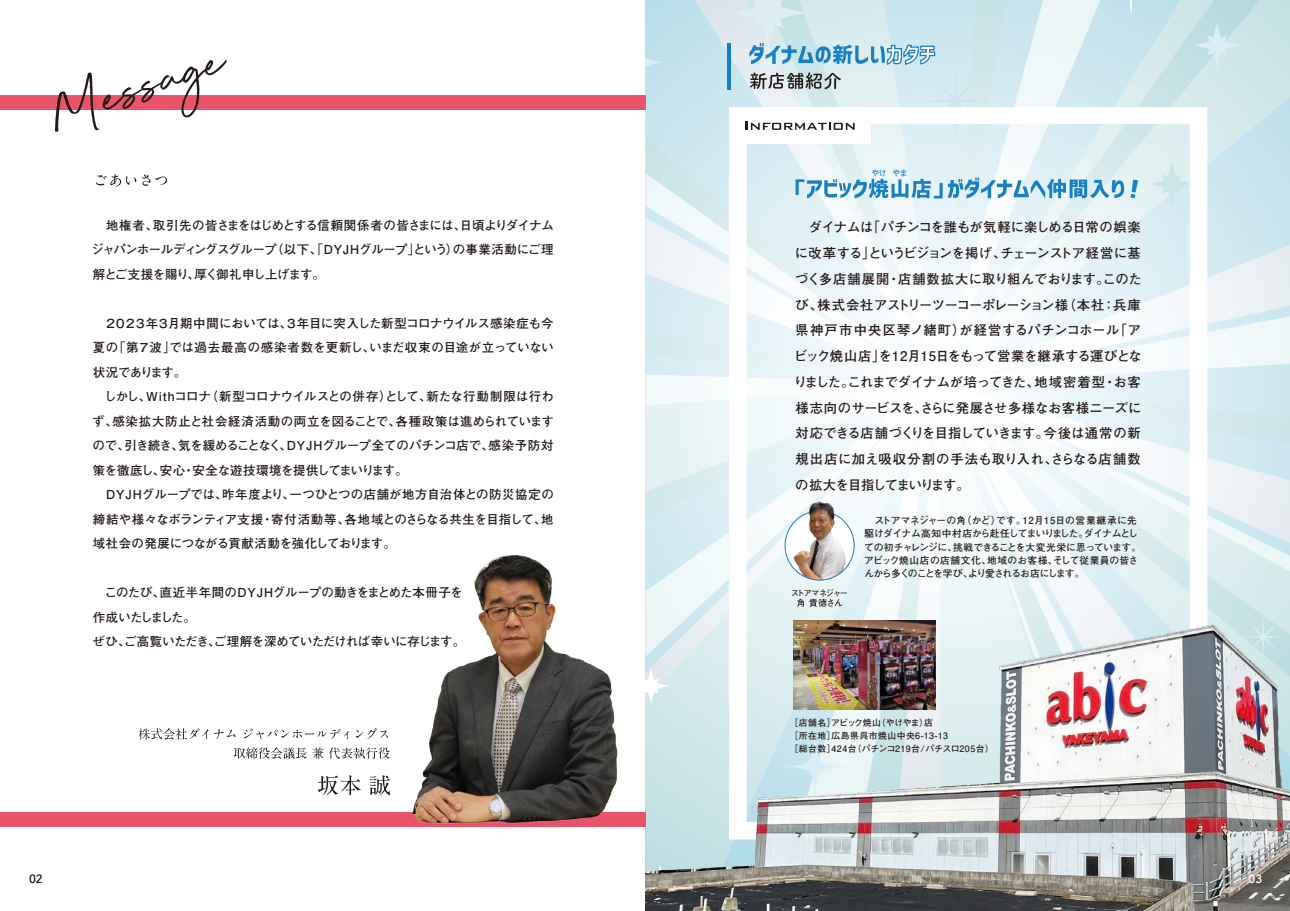
<style>
.page{position:relative;width:1290px;height:911px;background:#fff}
.page>*{position:absolute;margin:0;border:0;box-sizing:border-box;transform-origin:0 0}
.t1{font:72.12px "Beyond Infinity";color:#231916}
.t2{font:700 13.25px/25.8px "Futo Go B101 Pro";letter-spacing:.02em;color:#231916;text-align:justify}
.t3{font:700 12.38px/24.5px "Futo Go B101 Pro";letter-spacing:-.02em;color:#231916;text-align:justify}
.t4{font:700 12.38px/24.5px "Futo Go B101 Pro";letter-spacing:-.045em;color:#231916}
.t5{font:700 11.5px "Tsuku A Rd Gothic";color:#231916}
.t6{font:700 11.5px "Tsuku A Rd Gothic";color:#fff}
.t7{font:700 9.75px/13.2px "Futo Go B101 Pro";letter-spacing:-.04em;color:#231916}
.t8{font:700 8.88px/13.2px "Futo Go B101 Pro";letter-spacing:.05em;color:#231916}
.t9{font:700 8px "Futo Go B101 Pro";letter-spacing:-.125em;color:#231916}
.t10{font:700 8px "Futo Go B101 Pro";color:#197fc4}
</style>
<div class="page">
<svg style="left:646px;top:0;width:644px;height:449px;background:#d6eaf0"></svg>
<svg style="left:646px;top:28px;width:16px;height:69px"></svg>
<svg style="left:1193px;top:22px;width:48px;height:47px;background:#c8e4e8"></svg>
<svg style="left:1090px;top:0;width:82px;height:18px"></svg>
<svg style="left:729px;top:107px;width:478px;height:342px"></svg>
<hr style="left:728px;top:43px;width:3px;height:46px;background:#197fc4">
<div style="left:729px;top:107px;width:142px;height:37px;background:#fff"></div>
<img style="left:646px;top:449px;width:644px;height:462px">
<svg style="left:96px;top:174px;width:40px;height:12px"></svg>
<svg style="left:142px;top:175px;width:25px;height:11px"></svg>
<div style="left:0;top:96px;width:646px;height:14px;background:#e9546b"></div>
<div style="left:0;top:812px;width:646px;height:15px;background:#e9546b"></div>
<img style="left:233px;top:457px;width:572px;height:393px">
<svg style="left:795px;top:177px;width:329px;height:21px;background:#99c7e3"></svg>
<svg style="left:1130px;top:179px;width:8px;height:19px"></svg>
<svg style="left:797px;top:598px;width:45px;height:9px"></svg>
<img style="left:785px;top:511px;width:69px;height:69px;border-radius:35px">
<div style="left:785px;top:511px;width:69px;height:69px;border:1px solid #197fc4;border-radius:50%"></div>
<img style="left:794px;top:620px;width:142px;height:89px">
<svg style="left:731px;top:0;width:262px;height:138px"></svg>
<svg style="left:139px;top:728px;width:69px;height:11px"></svg>
<svg style="left:214px;top:729px;width:21px;height:10px"></svg>
<svg style="left:244px;top:728px;width:105px;height:11px"></svg>
<svg style="left:356px;top:728px;width:32px;height:11px"></svg>
<svg style="left:234px;top:747px;width:89px;height:12px"></svg>
<svg style="left:329px;top:747px;width:61px;height:12px"></svg>
<img style="left:802px;top:497px;width:35px;height:44px">
<h1 class="t1" style="left:37px;top:81px;width:184px;rotate:-19deg">Message</h1>
<p class="t3" style="left:92px;top:211px;width:463px">　地権者、取引先の皆さまをはじめとする信頼関係者の皆さまには、日頃よりダイナムジャパンホールディングスグループ（以下、「ＤＹＪＨグループ」という）の事業活動にご理解とご支援を賜り、厚く御礼申し上げます。</p>
<p class="t3" style="left:92px;top:309px;width:463px;text-align:left">　２０２３年３月期中間においては、３年目に突入した新型コロナウイルス感染症も今夏の「第７波」では過去最高の感染者数を更新し、いまだ収束の目途が立っていない状況であります。<br>　しかし、Withコロナ（新型コロナウイルスとの併存）として、新たな行動制限は行わず、感染拡大防止と社会経済活動の両立を図ることで、各種政策は進められていますので、引き続き、気を緩めることなく、ＤＹＪＨグループ全てのパチンコ店で、感染予防対策を徹底し、安心・安全な遊技環境を提供してまいります。<br>　ＤＹＪＨグループでは、昨年度より、一つひとつの店舗が地方自治体との防災協定の締結や様々なボランティア支援・寄付活動等、各地域とのさらなる共生を目指して、地域社会の発展につながる貢献活動を強化しております。</p>
<p class="t4" style="left:92px;top:579px;width:374px">　このたび、直近半年間のＤＹＪＨグループの動きをまとめた本冊子を作成いたしました。<br>ぜひ、ご高覧いただき、ご理解を深めていただければ幸いに存じます。</p>
<p class="t5" style="left:29px;top:869px;width:15px">02</p>
<p class="t10" style="left:871px;top:167px;width:38px">やけ やま</p>
<p class="t2" style="left:794px;top:213px;width:349px">　ダイナムは「パチンコを誰もが気軽に楽しめる日常の娯楽に改革する」というビジョンを掲げ、チェーンストア経営に基づく多店舗展開・店舗数拡大に取り組んでおります。このたび、株式会社アストリーツーコーポレーション様（本社：兵庫県神戸市中央区琴ノ緒町）が経営するパチンコホール「アビック焼山店」を12月15日をもって営業を継承する運びとなりました。これまでダイナムが培ってきた、地域密着型・お客様志向のサービスを、さらに発展させ多様なお客様ニーズに対応できる店舗づくりを目指していきます。今後は通常の新規出店に加え吸収分割の手法も取り入れ、さらなる店舗数の拡大を目指してまいります。</p>
<p class="t9" style="left:791px;top:586px;width:58px">ストアマネジャー</p>
<p class="t7" style="left:864px;top:512px;width:278px">　ストアマネジャーの角（かど）です。12月15日の営業継承に先駆けダイナム高知中村店から赴任してまいりました。ダイナムとしての初チャレンジに、挑戦できることを大変光栄に思っています。アビック焼山店の店舗文化、地域のお客様、そして従業員の皆さんから多くのことを学び、より愛されるお店にします。</p>
<p class="t8" style="left:789px;top:714px;width:206px">［店舗名］アビック焼山（やけやま）店<br>［所在地］広島県呉市焼山中央6-13-13<br>［総台数］424台（パチンコ219台/パチスロ205台）</p>
<p class="t6" style="left:1248px;top:869px;width:15px">03</p>
</div>
